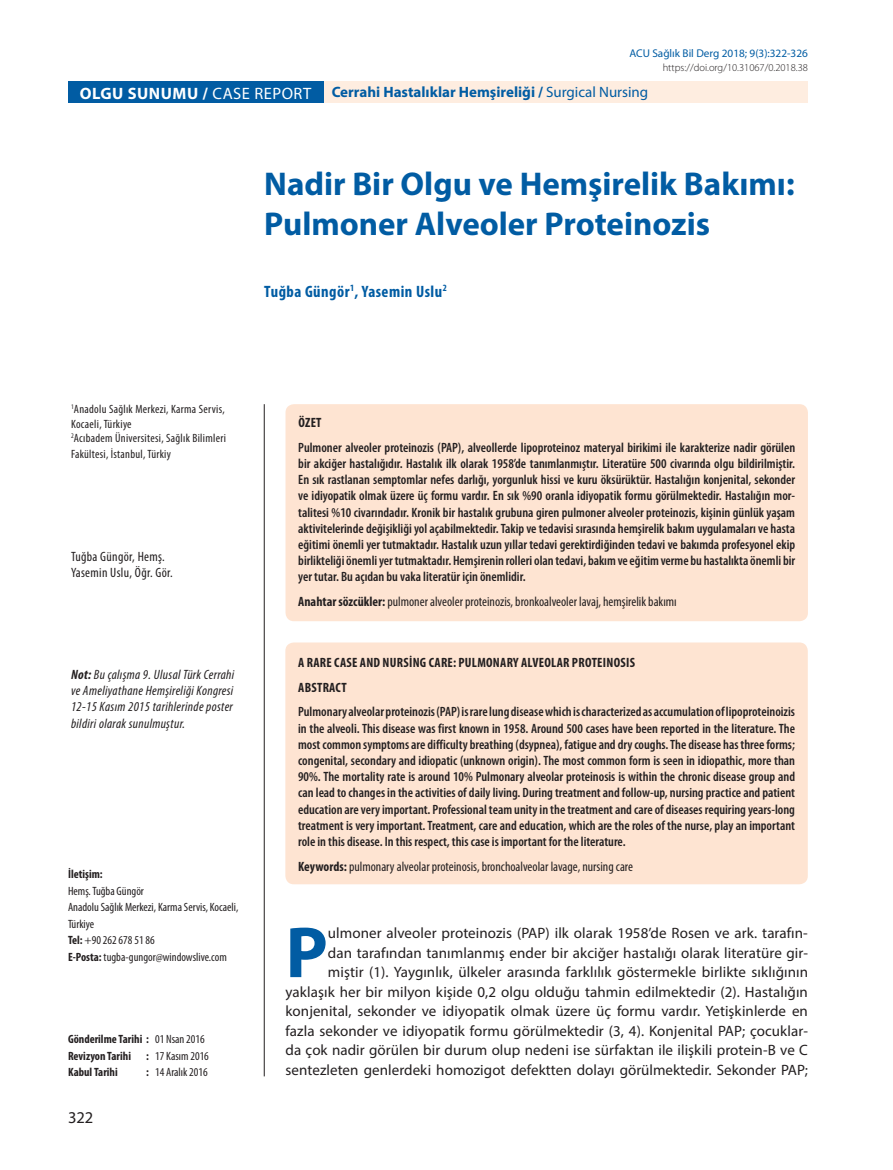
<style>
.page{position:relative;width:893px;height:1170px;background:#fff}
.page>*{position:absolute;margin:0;border:0;box-sizing:border-box;transform-origin:0 0}
.t1{font:700 72.9px "Myriad Pro";color:#015ca3}
.t2{font:700 33px/39.6px "Myriad Pro";color:#015ca3}
.t3{font:700 condensed 16.5px "Myriad Pro";letter-spacing:.03em;color:#015ca3}
.t4{font:16.5px "Myriad Pro";color:#231f20}
.t5{font:15px/19.5px "Myriad Pro";letter-spacing:.005em;color:#231f20;text-align:right}
.t6{font:700 15px "Myriad Pro";color:#015ca3}
.t7{font:600 condensed 13.5px/16.2px "Myriad Pro";color:#231f20;text-align:justify}
.t8{font:condensed 13.5px "Myriad Pro";color:#231f20}
.t9{font:italic condensed 13.5px/16.2px "Myriad Pro";letter-spacing:.025em;color:#231f20;text-align:justify}
.t10{font:700 condensed 13.5px/24.8px "Myriad Pro";letter-spacing:.02em;color:#231f20}
.t11{font:condensed 13.5px/16.2px "Myriad Pro";letter-spacing:.025em;color:#231f20}
.t12{font:condensed 12px/16.5px "Myriad Pro";letter-spacing:.005em;color:#231f20}
.t13{font:condensed 12px/14.4px "Myriad Pro";letter-spacing:.025em;color:#231f20}
.t14{font:700 condensed 12px/16.5px "Myriad Pro";color:#231f20}
.t15{font:11.25px "Myriad Pro";color:#015ca3}
.t16{font:300 10.5px "Myriad Pro";color:#231f20}
.s1{font-size:16.5px;color:#fff}
.s2{font-weight:400;font-size:16.5px;color:#fff}
.s3{font-weight:400}
.s4{font-weight:700}
</style>
<div class="page">
<div style="left:68px;top:82px;width:740px;height:21px;background:#feede0"></div>
<div style="left:68px;top:82px;width:255px;height:21px;background:#015ca3"></div>
<hr style="left:264px;top:404px;width:1px;height:672px;background:#231f20">
<div style="left:285px;top:404px;width:523px;height:217px;background:#fee4d2;border-radius:9px"></div>
<div style="left:285px;top:642px;width:523px;height:242px;background:#fee4d2;border-radius:9px"></div>
<p class="t15" style="left:629px;top:46px;width:180px">ACU Sağlık Bil Derg 2018; 9(3):322-326</p>
<p class="t6" style="left:80px;top:82px;width:570px"><span class="s1">OLGU SUNUMU /</span> <span class="s2">CASE REPORT</span> Cerrahi Hastalıklar Hemşireliği / <span class="s3">Surgical Nursing</span></p>
<p class="t16" style="left:663px;top:62px;width:147px">https://doi.org/10.31067/0.2018.38</p>
<h2 class="t2" style="left:264px;top:163px;width:532px">Nadir Bir Olgu ve Hemşirelik Bakımı:<br>Pulmoner Alveoler Proteinozis</h2>
<p class="t3" style="left:264px;top:281px;width:184px">Tuğba Güngör<sup>1</sup>, Yasemin Uslu<sup>2</sup></p>
<p class="t13" style="left:71px;top:402px;width:156px"><sup>1</sup>Anadolu Sağlık Merkezi, Karma Servis,<br>Kocaeli, Türkiye<br><sup>2</sup>Acıbadem Üniversitesi, Sağlık Bilimleri</p>
<p class="t13" style="left:71px;top:447px;width:101px">Fakültesi, İstanbul, Türkiy</p>
<p class="t11" style="left:71px;top:547px;width:103px">Tuğba Güngör, Hemş.<br>Yasemin Uslu, Öğr. Gör.</p>
<p class="t9" style="left:71px;top:666px;width:165px"><span class="s4">Not:</span> Bu çalışma 9. Ulusal Türk Cerrahi ve Ameliyathane Hemşireliği Kongresi 12-15 Kasım 2015 tarihlerinde poster bildiri olarak sunulmuştur.</p>
<p class="t14" style="left:68px;top:865px;width:36px">İletişim:</p>
<p class="t12" style="left:68px;top:882px;width:172px">Hemş. Tuğba Güngör<br>Anadolu Sağlık Merkezi, Karma Servis, Kocaeli,<br>Türkiye<br><span class="s4">Tel:</span> +90 262 678 51 86<br><span class="s4">E-Posta:</span> tugba-gungor@windowslive.com</p>
<p class="t14" style="left:68px;top:1030px;width:138px">Gönderilme Tarihi : <span class="s3">01 Nsan 2016<br></span>Revizyon Tarihi</p>
<p class="t12" style="left:146px;top:1047px;width:64px"><span class="s4">:</span> 17 Kasım 2016</p>
<p class="t14" style="left:68px;top:1063px;width:51px">Kabul Tarihi</p>
<p class="t12" style="left:146px;top:1063px;width:63px"><span class="s4">:</span> 14 Aralık 2016</p>
<p class="t4" style="left:68px;top:1106px;width:27px">322</p>
<p class="t10" style="left:298px;top:410px;width:25px">ÖZET</p>
<p class="t7" style="left:298px;top:439px;width:498px">Pulmoner alveoler proteinozis (PAP), alveollerde lipoproteinoz materyal birikimi ile karakterize nadir görülen bir akciğer hastalığıdır. Hastalık ilk olarak 1958’de tanımlanmıştır. Literatüre 500 civarında olgu bildirilmiştir.<br>En sık rastlanan semptomlar nefes darlığı, yorgunluk hissi ve kuru öksürüktür. Hastalığın konjenital, sekonder ve idiyopatik olmak üzere üç formu vardır. En sık %90 oranla idiyopatik formu görülmektedir. Hastalığın mor&shy;talitesi %10 civarındadır. Kronik bir hastalık grubuna giren pulmoner alveoler proteinozis, kişinin günlük yaşam aktivitelerinde değişikliği yol açabilmektedir. Takip ve tedavisi sırasında hemşirelik bakım uygulamaları ve hasta eğitimi önemli yer tutmaktadır. Hastalık uzun yıllar tedavi gerektirdiğinden tedavi ve bakımda profesyonel ekip birlikteliği önemli yer tutmaktadır. Hemşirenin rolleri olan tedavi, bakım ve eğitim verme bu hastalıkta önemli bir yer tutar. Bu açıdan bu vaka literatür için önemlidir.</p>
<p class="t8" style="left:298px;top:593px;width:380px"><span class="s4">Anahtar sözcükler:</span> pulmoner alveoler proteinozis, bronkoalveoler lavaj, hemşirelik bakımı</p>
<p class="t10" style="left:298px;top:649px;width:338px">A RARE CASE AND NURSİNG CARE: PULMONARY ALVEOLAR PROTEINOSIS abstract</p>
<p class="t7" style="left:298px;top:704px;width:498px">Pulmonary alveolar proteinozis (PAP) is rare lung disease which is characterized as accumulation of lipoproteinoizis in the alveoli. This disease was first known in 1958. Around 500 cases have been reported in the literature. The most common symptoms are difficulty breathing (dsypnea), fatigue and dry coughs. The disease has three forms; congenital, secondary and idiopatic (unknown origin). The most common form is seen in idiopathic, more than 90%. The mortality rate is around 10% Pulmonary alveolar proteinosis is within the chronic disease group and can lead to changes in the activities of daily living. During treatment and follow-up, nursing practice and patient education are very important. Professional team unity in the treatment and care of diseases requiring years-long treatment is very important. Treatment, care and education, which are the roles of the nurse, play an important role in this disease. In this respect, this case is important for the literature.</p>
<p class="t8" style="left:298px;top:858px;width:336px"><span class="s4">Keywords:</span> pulmonary alveolar proteinosis, bronchoalveolar lavage, nursing care</p>
<p class="t5" style="left:285px;top:923px;width:524px">ulmoner alveoler proteinozis (PAP) ilk olarak 1958’de Rosen ve ark. tarafın-<br>dan tarafından tanımlanmış ender bir akciğer hastalığı olarak literatüre gir-<br>miştir (1). Yaygınlık, ülkeler arasında farklılık göstermekle birlikte sıklığının yaklaşık her bir milyon kişide 0,2 olgu olduğu tahmin edilmektedir (2). Hastalığın konjenital, sekonder ve idiyopatik olmak üzere üç formu vardır. Yetişkinlerde en fazla sekonder ve idiyopatik formu görülmektedir (3, 4). Konjenital PAP; çocuklar&shy;da çok nadir görülen bir durum olup nedeni ise sürfaktan ile ilişkili protein-B ve C sentezleten genlerdeki homozigot defektten dolayı görülmektedir. Sekonder PAP;</p>
<h1 class="t1" style="left:285px;top:904px;width:44px">P</h1>
</div>
